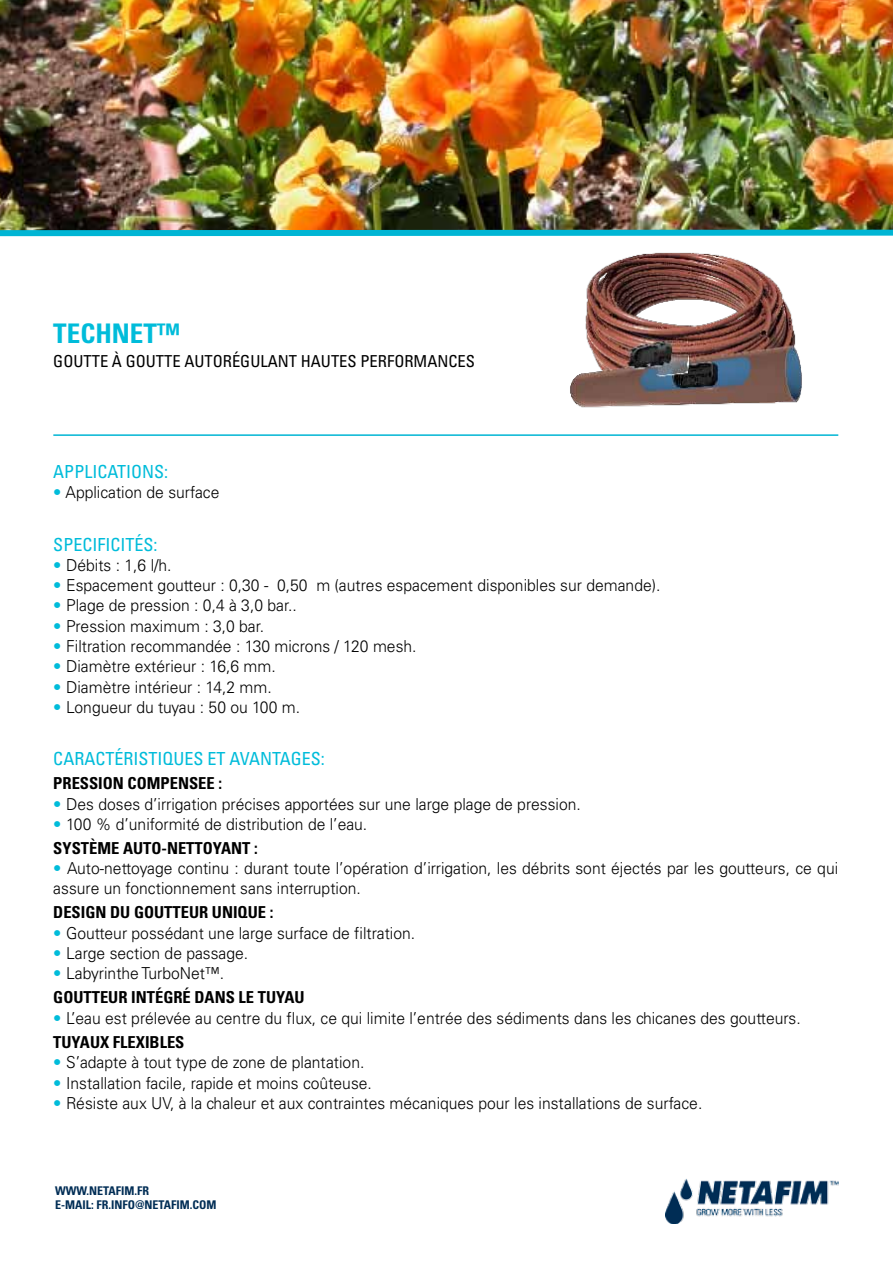
<style>
.page{position:relative;width:893px;height:1263px;background:#fff}
.page>*{position:absolute;margin:0;border:0;box-sizing:border-box;transform-origin:0 0}
.t1{font:700 condensed 27px "Univers LT Std";color:#00bcda}
.t2{font:condensed 18px "Univers LT Std";color:#00bcda}
.t3{font:300 16.5px/24px "Univers LT Std";color:#000;scale:.95 1}
.t4{font:700 condensed 16.5px "Univers LT Std";color:#000}
.t5{font:condensed 16.5px "Univers LT Std";color:#000}
.t6{font:700 condensed 12px/14.4px "Univers LT Std";color:#002d55}
.s1{color:#00bcda}
.s2{font-weight:700;font-stretch:condensed}
</style>
<div class="page">
<img style="left:0;top:0;width:893px;height:227px">
<img style="left:0;top:227px;width:893px;height:10px">
<hr style="left:53px;top:434px;width:785px;height:2px;background:#00b5d4">
<img style="left:570px;top:252px;width:232px;height:156px">
<img style="left:666px;top:1179px;width:173px;height:45px">
<h1 class="t1" style="left:53px;top:317px;width:128px">TECHNET™</h1>
<p class="t5" style="left:53px;top:350px;width:83px">GOUTTE À GOUTTE</p>
<p class="t5" style="left:184px;top:350px;width:11px">AUTOR</p>
<p class="t5" style="left:232px;top:350px;width:19px">ÉGULANT</p>
<p class="t5" style="left:301px;top:350px;width:10px">HAUTES</p>
<p class="t5" style="left:360px;top:350px;width:11px">PERFORMANCES</p>
<p class="t2" style="left:53px;top:460px;width:116px">APPLICATIONS:</p>
<p class="t3" style="left:53px;top:480px;width:176px"><span class="s1">•</span> Application de surface</p>
<p class="t2" style="left:53px;top:533px;width:106px">SPECIFICITÉS:</p>
<p class="t3" style="left:53px;top:553px;width:126px"><span class="s1">•</span> Débits : 1,6 l/h.</p>
<p class="t3" style="left:53px;top:573px;width:641px"><span class="s1">•</span> Espacement goutteur : 0,30 - 0,50 m (autres espacement disponibles sur demande).</p>
<p class="t3" style="left:53px;top:594px;width:258px"><span class="s1">•</span> Plage de pression : 0,4 à 3,0 bar..</p>
<p class="t3" style="left:53px;top:614px;width:223px"><span class="s1">•</span> Pression maximum : 3,0 bar.</p>
<p class="t3" style="left:53px;top:634px;width:384px"><span class="s1">•</span> Filtration recommandée : 130 microns / 120 mesh.</p>
<p class="t3" style="left:53px;top:654px;width:236px"><span class="s1">•</span> Diamètre extérieur : 16,6 mm.</p>
<p class="t3" style="left:53px;top:675px;width:231px"><span class="s1">•</span> Diamètre intérieur : 14,2 mm.</p>
<p class="t3" style="left:53px;top:695px;width:261px"><span class="s1">•</span> Longueur du tuyau : 50 ou 100 m.</p>
<p class="t2" style="left:53px;top:747px;width:273px">CARACTÉRISTIQUES ET AVANTAGES:</p>
<p class="t4" style="left:53px;top:773px;width:10px">PRESSION</p>
<p class="t4" style="left:128px;top:773px;width:11px">COMPENSEE</p>
<p class="t4" style="left:218px;top:773px;width:5px">:</p>
<p class="t3" style="left:53px;top:792px;width:557px"><span class="s1">•</span> Des doses d’irrigation précises apportées sur une large plage de pression.</p>
<p class="t3" style="left:53px;top:812px;width:332px"><span class="s1">•</span> 100 % d’uniformité de distribution de l’eau.<br><span class="s2">SYSTÈME</span></p>
<p class="t4" style="left:123px;top:838px;width:11px">AUTO</p>
<p class="t4" style="left:162px;top:838px;width:16px">-NETTOYANT</p>
<p class="t4" style="left:254px;top:838px;width:5px">:</p>
<p class="t3" style="left:53px;top:858px;width:828px;line-height:20.2px"><span class="s1">•</span> Auto-nettoyage continu : durant toute l’opération d’irrigation, les débrits sont éjectés par les goutteurs, ce qui assure un fonctionnement sans interruption.</p>
<p class="t4" style="left:53px;top:902px;width:10px">DESIGN</p>
<p class="t4" style="left:110px;top:902px;width:34px">DU GOUTTEUR</p>
<p class="t4" style="left:212px;top:902px;width:10px">UNIQUE</p>
<p class="t4" style="left:270px;top:902px;width:5px">:</p>
<p class="t3" style="left:53px;top:921px;width:382px"><span class="s1">•</span> Goutteur possédant une large surface de filtration.</p>
<p class="t3" style="left:53px;top:941px;width:207px"><span class="s1">•</span> Large section de passage.</p>
<p class="t3" style="left:53px;top:961px;width:181px"><span class="s1">•</span> Labyrinthe TurboNet™.<br><span class="s2">GOUTTEUR</span></p>
<p class="t4" style="left:131px;top:987px;width:10px">INTÉGRÉ</p>
<p class="t4" style="left:195px;top:987px;width:11px">DANS</p>
<p class="t4" style="left:239px;top:987px;width:30px">LE TUYAU</p>
<p class="t3" style="left:53px;top:1006px;width:788px"><span class="s1">•</span> L’eau est prélevée au centre du flux, ce qui limite l’entrée des sédiments dans les chicanes des goutteurs.<br><span class="s2">TUYAUX</span></p>
<p class="t4" style="left:113px;top:1032px;width:9px">FLEXIBLES</p>
<p class="t3" style="left:53px;top:1050px;width:329px"><span class="s1">•</span> S’adapte à tout type de zone de plantation.</p>
<p class="t3" style="left:53px;top:1071px;width:337px"><span class="s1">•</span> Installation facile, rapide et moins coûteuse.</p>
<p class="t3" style="left:53px;top:1091px;width:685px"><span class="s1">•</span> Résiste aux UV, à la chaleur et aux contraintes mécaniques pour les installations de surface.</p>
<p class="t6" style="left:55px;top:1183px;width:163px">WWW.NETAFIM.FR<br>E-MAIL: FR.INFO@NETAFIM.COM</p>
</div>
